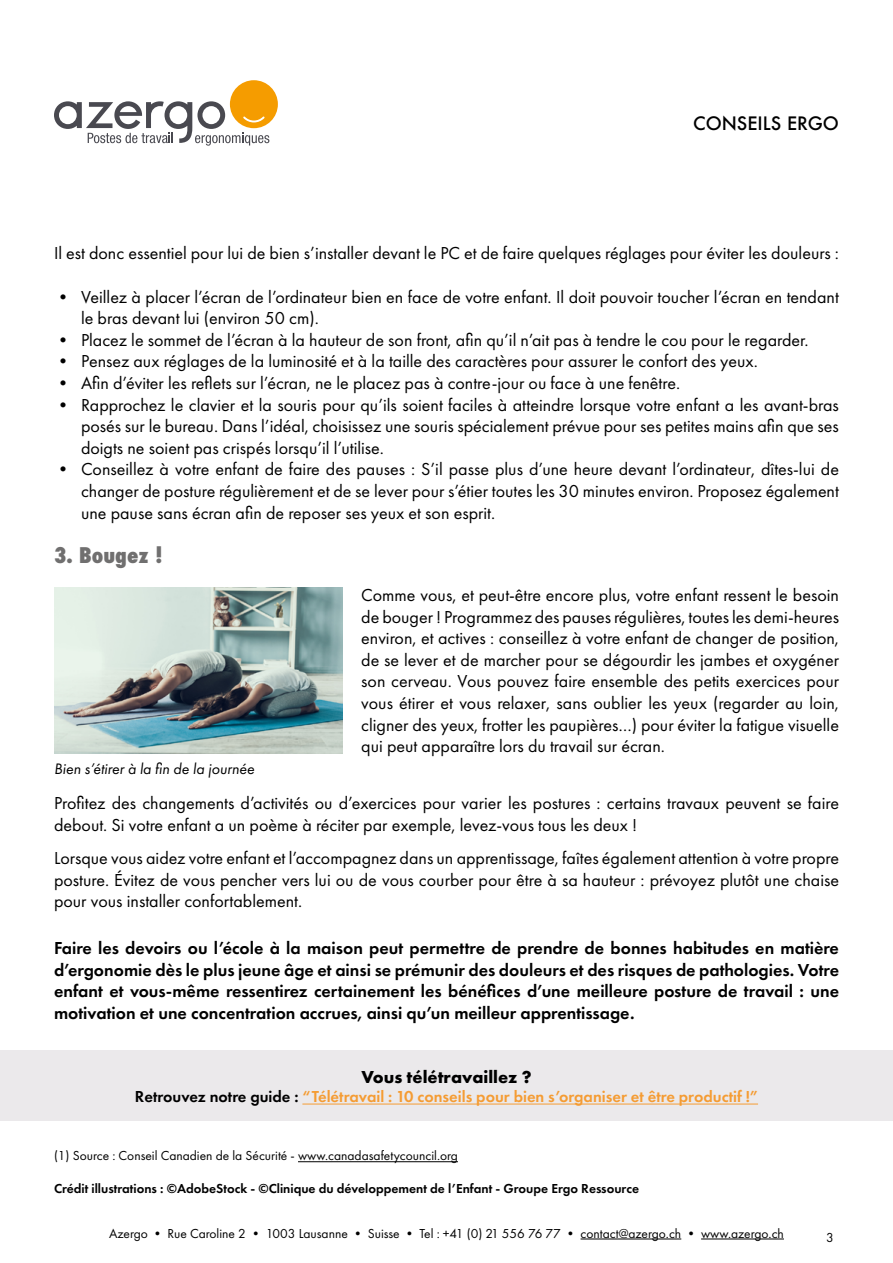
<style>
.page{position:relative;width:893px;height:1263px;background:#fff}
.page>*{position:absolute;margin:0;border:0;box-sizing:border-box;transform-origin:0 0}
.t1{font:800 condensed 21px "Futura";color:#706f6f}
.t2{font:18px/21.6px "Futura PT";color:#000;text-align:justify}
.t3{font:600 18px/21.6px "Futura PT";color:#000;text-align:justify}
.t4{font:700 18px "Futura PT";color:#000}
.t5{font:500 18px "Futura";color:#000}
.t6{font:600 16.5px "Futura PT";color:#f59c33}
.t7{font:italic 15.75px "Futura PT";color:#000}
.t8{font:13.5px "Futura PT";color:#000}
.t9{font:600 13.5px "Futura PT";color:#000}
.s1{color:#000}
</style>
<div class="page">
<div style="left:230px;top:80px;width:48px;height:48px;background:#f59c00;border-radius:50%"></div>
<svg style="left:54px;top:101px;width:215px;height:45px"></svg>
<hr style="left:581px;top:1238px;width:100px;height:1px;background:#000">
<hr style="left:701px;top:1238px;width:83px;height:1px;background:#000">
<img style="left:54px;top:587px;width:288px;height:166px">
<div style="left:0;top:1050px;width:893px;height:71px;background:#ebe9eb"></div>
<hr style="left:302px;top:1103px;width:456px;height:1px;background:#f59c33">
<hr style="left:298px;top:1161px;width:160px;height:1px;background:#000">
<p class="t5" style="left:693px;top:111px;width:147px">CONSEILS ERGO</p>
<p class="t2" style="left:54px;top:242px;width:786px">Il est donc essentiel pour lui de bien s’installer devant le PC et de faire quelques réglages pour éviter les douleurs :</p>
<p class="t2" style="left:81px;top:286px;width:759px;text-indent:-27px">• Veillez à placer l’écran de l’ordinateur bien en face de votre enfant. Il doit pouvoir toucher l’écran en tendant le bras devant lui (environ 50 cm).</p>
<p class="t2" style="left:54px;top:329px;width:756px">• Placez le sommet de l’écran à la hauteur de son front, afin qu’il n’ait pas à tendre le cou pour le regarder.</p>
<p class="t2" style="left:54px;top:350px;width:705px">• Pensez aux réglages de la luminosité et à la taille des caractères pour assurer le confort des yeux.</p>
<p class="t2" style="left:54px;top:372px;width:628px">• Afin d’éviter les reflets sur l’écran, ne le placez pas à contre-jour ou face à une fenêtre.</p>
<p class="t2" style="left:81px;top:394px;width:759px;text-indent:-27px">• Rapprochez le clavier et la souris pour qu’ils soient faciles à atteindre lorsque votre enfant a les avant-bras posés sur le bureau. Dans l’idéal, choisissez une souris spécialement prévue pour ses petites mains afin que ses doigts ne soient pas crispés lorsqu’il l’utilise.</p>
<p class="t2" style="left:81px;top:458px;width:759px;text-indent:-27px">• Conseillez à votre enfant de faire des pauses : S’il passe plus d’une heure devant l’ordinateur, dîtes-lui de changer de posture régulièrement et de se lever pour s’étier toutes les 30 minutes environ. Proposez également une pause sans écran afin de reposer ses yeux et son esprit.</p>
<p class="t1" style="left:54px;top:541px;width:110px">3. Bougez !</p>
<p class="t7" style="left:54px;top:760px;width:202px">Bien s’étirer à la fin de la journée</p>
<p class="t2" style="left:361px;top:584px;width:479px">Comme vous, et peut-être encore plus, votre enfant ressent le besoin de bouger ! Programmez des pauses régulières, toutes les demi-heures environ, et actives : conseillez à votre enfant de changer de position, de se lever et de marcher pour se dégourdir les jambes et oxygéner son cerveau. Vous pouvez faire ensemble des petits exercices pour vous étirer et vous relaxer, sans oublier les yeux (regarder au loin, cligner des yeux, frotter les paupières…) pour éviter la fatigue visuelle qui peut apparaître lors du travail sur écran.</p>
<p class="t2" style="left:54px;top:792px;width:786px">Profitez des changements d’activités ou d’exercices pour varier les postures : certains travaux peuvent se faire debout. Si votre enfant a un poème à réciter par exemple, levez-vous tous les deux !</p>
<p class="t2" style="left:54px;top:847px;width:787px">Lorsque vous aidez votre enfant et l’accompagnez dans un apprentissage, faîtes également attention à votre propre posture. Évitez de vous pencher vers lui ou de vous courber pour être à sa hauteur : prévoyez plutôt une chaise pour vous installer confortablement.</p>
<p class="t3" style="left:54px;top:937px;width:786px">Faire les devoirs ou l’école à la maison peut permettre de prendre de bonnes habitudes en matière d’ergonomie dès le plus jeune âge et ainsi se prémunir des douleurs et des risques de pathologies. Votre enfant et vous-même ressentirez certainement les bénéfices d’une meilleure posture de travail : une motivation et une concentration accrues, ainsi qu’un meilleur apprentissage.</p>
<p class="t4" style="left:361px;top:1065px;width:172px">Vous télétravaillez ?</p>
<p class="t6" style="left:135px;top:1086px;width:625px"><span class="s1">Retrouvez notre guide :</span> “Télétravail : 10 conseils pour bien s’organiser et être productif !”</p>
<p class="t8" style="left:54px;top:1148px;width:405px">(1) Source : Conseil Canadien de la Sécurité - www.canadasafetycouncil.org</p>
<p class="t9" style="left:54px;top:1180px;width:587px">Crédit illustrations : ©AdobeStock - ©Clinique du développement de l’Enfant - Groupe Ergo Ressource</p>
<p class="t8" style="left:109px;top:1225px;width:676px">Azergo • Rue Caroline 2 • 1003 Lausanne • Suisse • Tel : +41 (0) 21 556 76 77 • contact@azergo.ch • www.azergo.ch</p>
<p class="t8" style="left:826px;top:1229px;width:9px">3</p>
</div>
